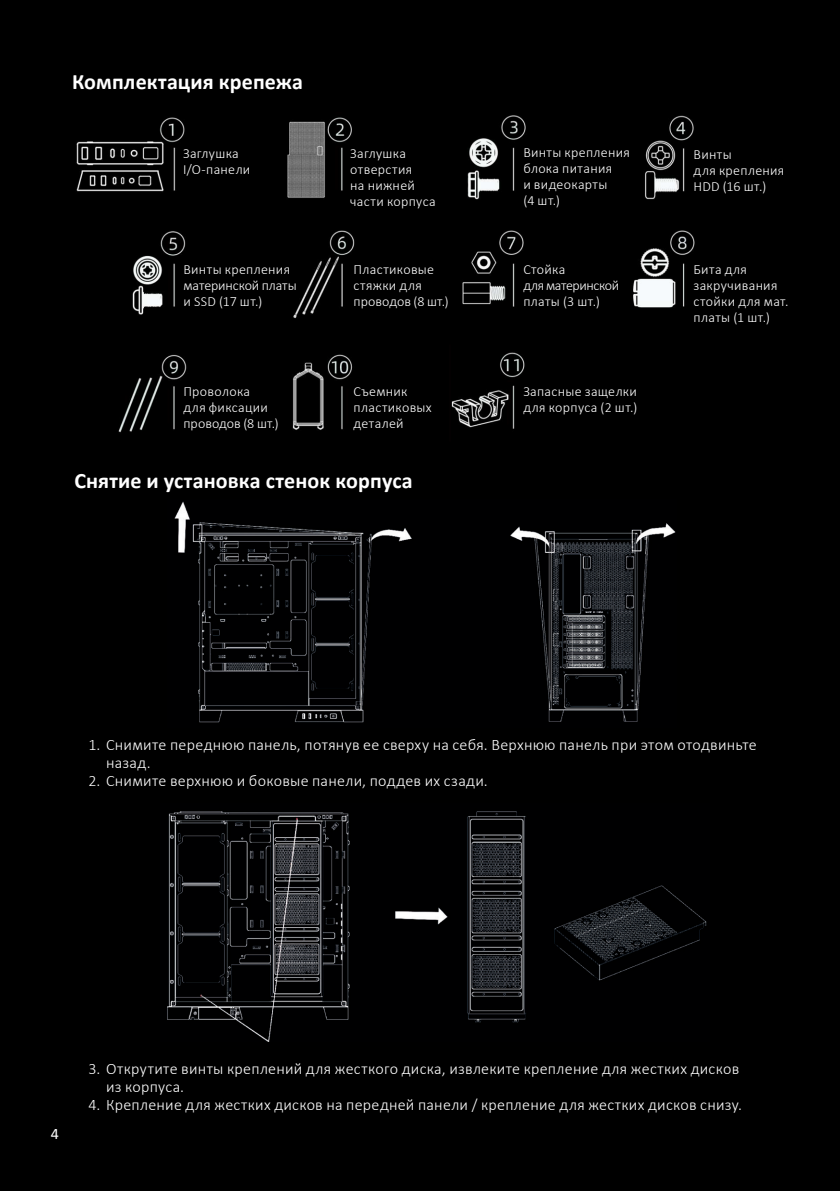
<style>
.page{position:relative;width:840px;height:1191px;background:#fff}
.page>*{position:absolute;margin:0;border:0;box-sizing:border-box;transform-origin:0 0}
.Заголовок_11{font:700 22px "Calibri";letter-spacing:.005em;color:#fff}
.t1{font:300 16px/18px "Calibri";letter-spacing:.015em;color:#fff}
.t2{font:16px "Calibri";color:#fff}
.t3{font:300 14px/16px "Calibri";letter-spacing:.02em;color:#fff}
.t4{font:300 14px/16px "Calibri";letter-spacing:-.01em;color:#fff}
</style>
<div class="page">
<div style="left:0;top:0;width:839px;height:1191px;background:#000"></div>
<img style="left:76px;top:115px;width:619px;height:318px">
<img style="left:174px;top:501px;width:502px;height:222px">
<img style="left:167px;top:811px;width:540px;height:230px">
<p class="Заголовок_11" style="left:72px;top:66px;width:232px">Комплектация крепежа</p>
<p class="t3" style="left:183px;top:145px;width:69px">Заглушка<br>I/O-панели</p>
<p class="t3" style="left:350px;top:145px;width:87px">Заглушка отверстия<br>на нижней части корпуса</p>
<p class="t3" style="left:523px;top:144px;width:108px">Винты крепления блока питания<br>и видеокарты</p>
<p class="t3" style="left:523px;top:192px;width:38px">(4 шт.)</p>
<p class="t3" style="left:693px;top:146px;width:92px">Винты<br>для крепления<br>HDD (16 шт.)</p>
<p class="t3" style="left:183px;top:262px;width:115px">Винты крепления материнской платы и SSD (17 шт.)</p>
<p class="t4" style="left:523px;top:261px;width:97px">Стойка<br>для материнской платы (3 шт.)</p>
<p class="t3" style="left:693px;top:261px;width:96px">Бита для закручивания стойки для мат. платы (1 шт.)</p>
<p class="t3" style="left:353px;top:262px;width:97px">Пластиковые стяжки для проводов (8 шт.)</p>
<p class="t3" style="left:183px;top:383px;width:97px">Проволока<br>для фиксации проводов (8 шт.)</p>
<p class="t3" style="left:353px;top:383px;width:55px">Съемник</p>
<p class="t3" style="left:353px;top:399px;width:80px">пластиковых</p>
<p class="t3" style="left:353px;top:415px;width:52px">деталей</p>
<p class="Заголовок_11" style="left:74px;top:464px;width:340px">Снятие и установка стенок корпуса</p>
<p class="t3" style="left:523px;top:383px;width:116px">Запасные защелки для корпуса (2 шт.)</p>
<p class="t1" style="left:106px;top:735px;width:651px;text-indent:-18px">1. Снимите переднюю панель, потянув ее сверху на себя. Верхнюю панель при этом отодвиньте назад.</p>
<p class="t1" style="left:88px;top:771px;width:400px">2. Снимите верхнюю и боковые панели, поддев их сзади.</p>
<p class="t2" style="left:51px;top:1122px;width:10px">4</p>
<p class="t1" style="left:106px;top:1059px;width:634px;text-indent:-18px">3. Открутите винты креплений для жесткого диска, извлеките крепление для жестких дисков из корпуса.</p>
<p class="t1" style="left:88px;top:1095px;width:654px">4. Крепление для жестких дисков на передней панели / крепление для жестких дисков снизу.</p>
</div>
